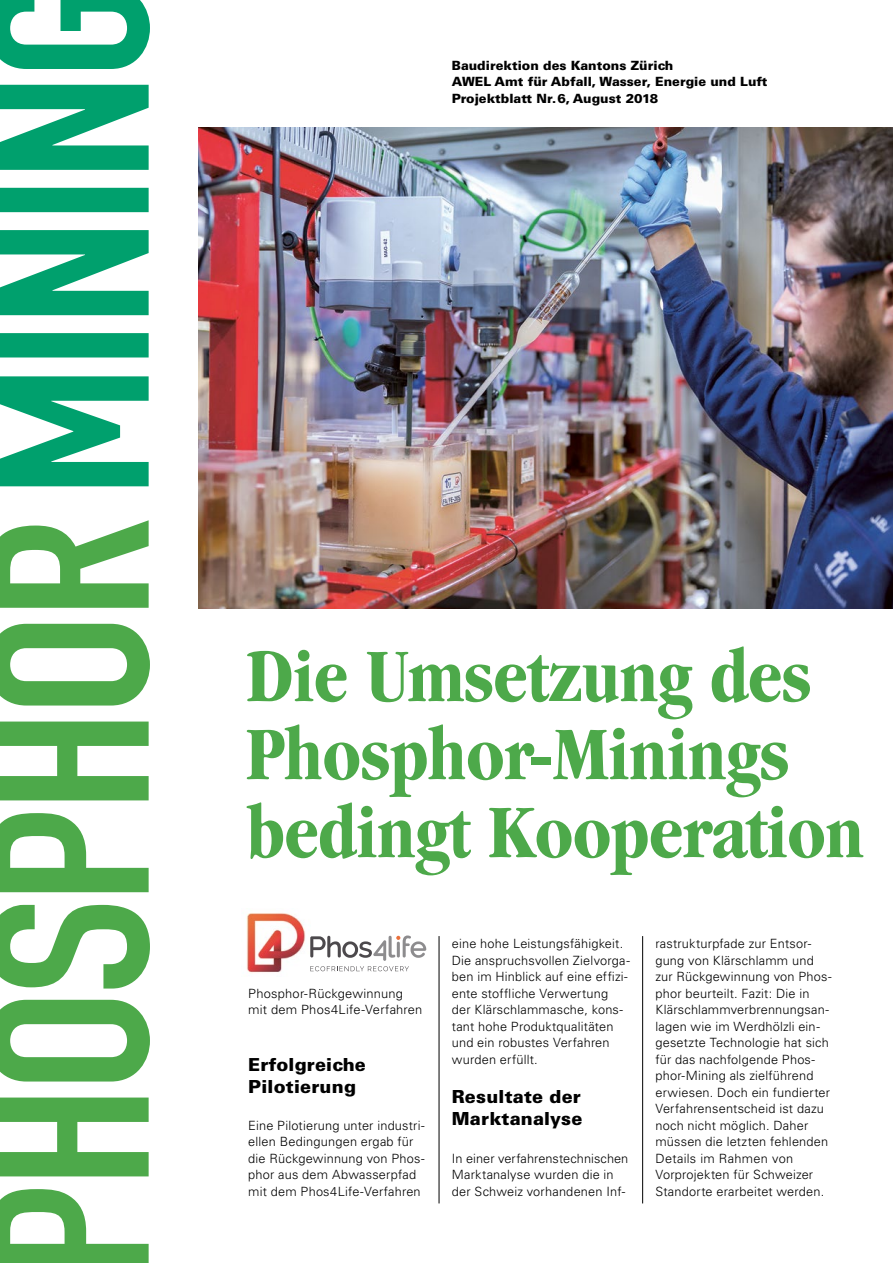
<style>
.page{position:relative;width:893px;height:1263px;background:#fff}
.page>*{position:absolute;margin:0;border:0;box-sizing:border-box;transform-origin:0 0}
.t1{font:700 condensed 78px/78px "Garamond LT";letter-spacing:-.01em;color:#4da94a}
.t2{font:900 18px/22.5px "Univers LT";letter-spacing:.01em;color:#000}
.t3{font:300 12.75px/16.5px "Univers LT";letter-spacing:.015em;color:#000}
.t4{font:900 12.75px/16.5px "Univers LT";color:#000}
</style>
<div class="page">
<hr style="left:439px;top:936px;width:1px;height:267px;background:#000">
<hr style="left:642px;top:936px;width:1px;height:267px;background:#000">
<img style="left:246px;top:913px;width:60px;height:60px">
<svg style="left:310px;top:935px;width:116px;height:36px"></svg>
<img style="left:198px;top:128px;width:695px;height:481px">
<svg style="left:0;top:520px;width:150px;height:743px;fill:#4da94a"></svg>
<svg style="left:0;top:0;width:150px;height:486px;fill:#00a06d"></svg>
<p class="t4" style="left:452px;top:57px;width:317px">Baudirektion des Kantons Zürich<br>AWEL Amt für Abfall, Wasser, Energie und Luft<br>Projektblatt Nr.6, August 2018</p>
<h1 class="t1" style="left:246px;top:637px;width:619px">Die Umsetzung des<br>Phosphor-Minings bedingt Kooperation</h1>
<p class="t3" style="left:248px;top:985px;width:176px">Phosphor-Rückgewinnung mit dem Phos4Life-Verfahren</p>
<h2 class="t2" style="left:248px;top:1053px;width:119px">Erfolgreiche<br>Pilotierung</h2>
<p class="t3" style="left:248px;top:1117px;width:178px">Eine Pilotierung unter industri&shy;ellen Bedingungen ergab für die Rückgewinnung von Phos&shy;phor aus dem Abwasserpfad mit dem Phos4Life-Verfahren</p>
<p class="t3" style="left:452px;top:936px;width:180px">eine hohe Leistungsfähigkeit.<br>Die anspruchsvollen Zielvorga&shy;ben im Hinblick auf eine effizi&shy;ente stoffliche Verwertung der Klärschlammasche, kons&shy;tant hohe Produktqualitäten und ein robustes Verfahren wurden erfüllt.</p>
<h2 class="t2" style="left:452px;top:1085px;width:132px">Resultate der<br>Marktanalyse</h2>
<p class="t3" style="left:452px;top:1150px;width:178px">In einer verfahrenstechnischen<br>Marktanalyse wurden die in der Schweiz vorhandenen Inf-</p>
<p class="t3" style="left:655px;top:936px;width:178px">rastrukturpfade zur Entsor&shy;gung von Klärschlamm und zur Rückgewinnung von Phos&shy;phor beurteilt. Fazit: Die in<br>Klärschlammverbrennungsan&shy;lagen wie im Werdhölzli ein&shy;gesetzte Technologie hat sich für das nachfolgende Phos&shy;phor-Mining als zielführend erwiesen. Doch ein fundierter<br>Verfahrensentscheid ist dazu noch nicht möglich. Daher müssen die letzten fehlenden<br>Details im Rahmen von<br>Vorprojekten für Schweizer<br>Standorte erarbeitet werden.</p>
</div>
